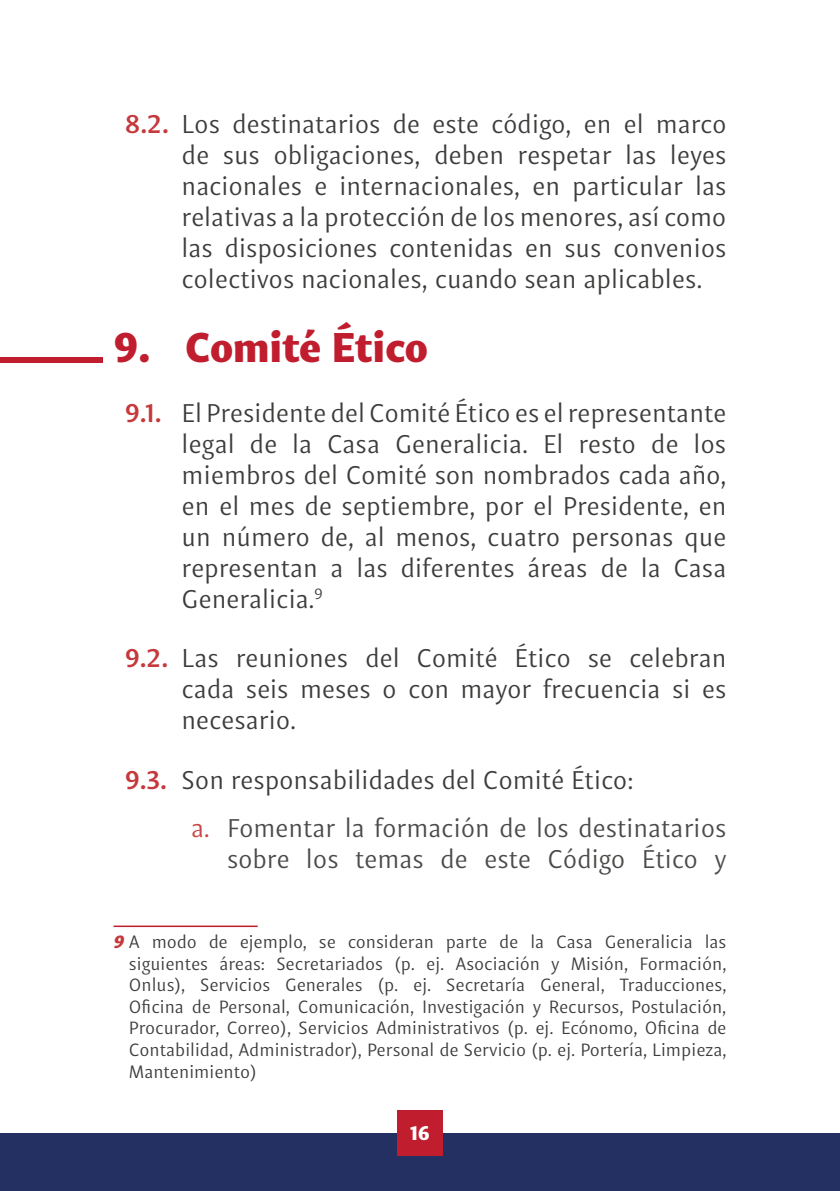
<style>
.page{position:relative;width:840px;height:1191px;background:#fff}
.page>*{position:absolute;margin:0;border:0;box-sizing:border-box;transform-origin:0 0}
.t1{font:900 42px "Indivisa Text Sans";color:#c01e2e}
.t2{font:26px/31px "Indivisa Text Sans";letter-spacing:-.005em;color:#3c3c3b;text-align:justify}
.t3{font:26px/48.2px "Indivisa Text Sans";letter-spacing:-.005em;color:#4a4a49}
.t4{font:900 20px "Indivisa Text Sans";color:#fff}
.t5{font:18px/21.6px "Indivisa Text Sans";color:#3c3c3b;text-align:justify}
.s1{font-weight:700;color:#c5383b}
.s2{color:#3c3c3b}
.s3{color:#c84443}
.s4{font-weight:900;font-style:italic;color:#c5383b}
</style>
<div class="page">
<div style="left:0;top:1133px;width:839px;height:58px;background:#242f62"></div>
<div style="left:397px;top:1110px;width:45px;height:46px;background:#c01e2e"></div>
<hr style="left:113px;top:925px;width:144px;height:2px;background:#c01e2e">
<div style="left:0;top:357px;width:102px;height:5px;background:#c01e2e"></div>
<p class="t2" style="left:181px;top:107px;width:546px;text-indent:-57px"><span class="s1">8.2.</span> Los destinatarios de este código, en el marco de sus obligaciones, deben respetar las leyes nacionales e internacionales, en particular las relativas a la protección de los menores, así como las disposiciones contenidas en sus convenios colectivos nacionales, cuando sean aplicables.</p>
<h1 class="t1" style="left:113px;top:311px;width:316px">9. Comité Ético</h1>
<p class="t2" style="left:181px;top:396px;width:546px;text-indent:-57px"><span class="s1">9.1.</span> El Presidente del Comité Ético es el representante legal de la Casa Generalicia. El resto de los miembros del Comité son nombrados cada año, en el mes de septiembre, por el Presidente, en un número de, al menos, cuatro personas que representan a las diferentes áreas de la Casa Generalicia.<sup>9</sup></p>
<p class="t2" style="left:181px;top:641px;width:546px;text-indent:-57px"><span class="s1">9.2.</span> Las reuniones del Comité Ético se celebran cada seis meses o con mayor frecuencia si es necesario.</p>
<p class="t3" style="left:191px;top:754px;width:536px;text-indent:-66px"><span class="s1">9.3.</span> <span class="s2">Son responsabilidades del Comité Ético:<br></span><span class="s3">a.</span> Fomentar la formación de los destinatarios</p>
<p class="t3" style="left:227px;top:833px;width:500px">sobre los temas de este Código Ético y</p>
<p class="t5" style="left:129px;top:929px;width:598px;text-indent:-15px"><span class="s4">9</span> A modo de ejemplo, se consideran parte de la Casa Generalicia las siguientes áreas: Secretariados (p. ej. Asociación y Misión, Formación, Onlus), Servicios Generales (p. ej. Secretaría General, Traducciones, Oficina de Personal, Comunicación, Investigación y Recursos, Postulación, Procurador, Correo), Servicios Administrativos (p. ej. Ecónomo, Oficina de Contabilidad, Administrador), Personal de Servicio (p. ej. Portería, Limpieza, Mantenimiento)</p>
<p class="t4" style="left:410px;top:1115px;width:21px">16</p>
</div>
